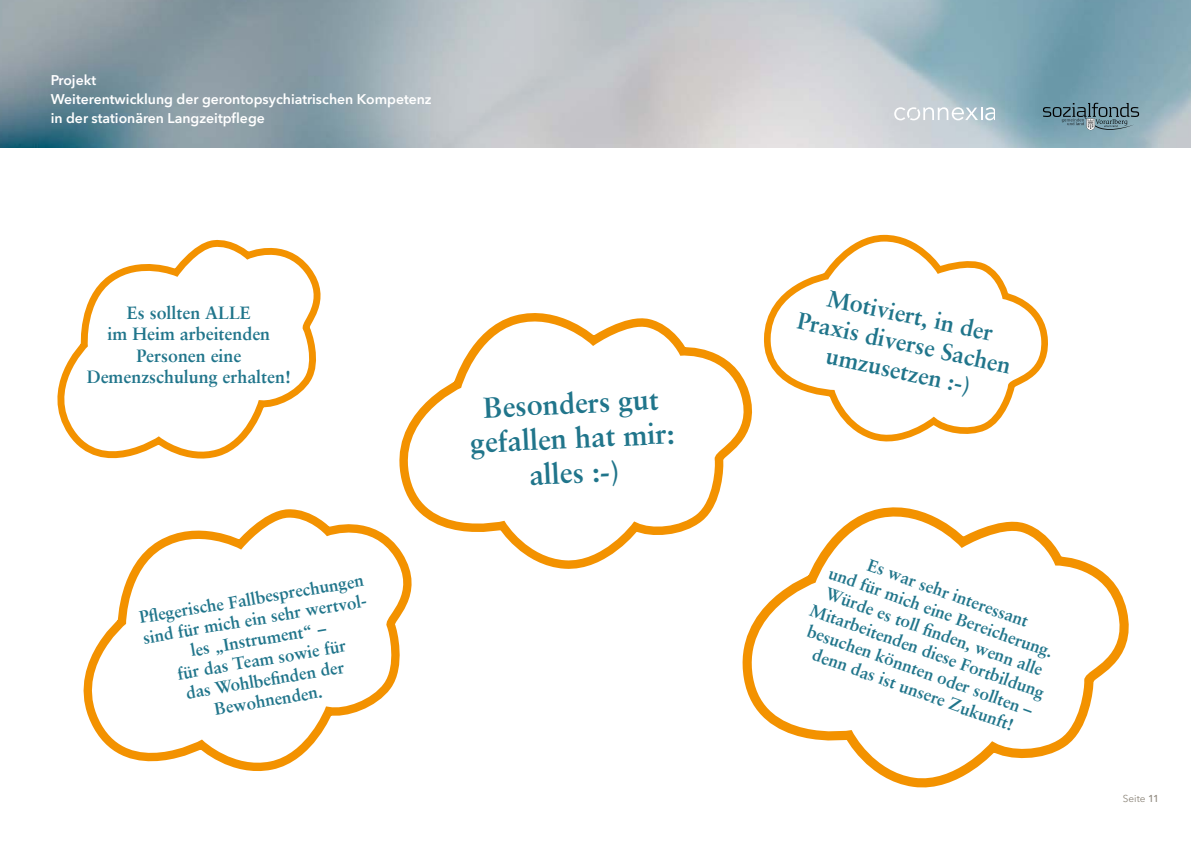
<style>
.page{position:relative;width:1191px;height:842px;background:#fff}
.page>*{position:absolute;margin:0;border:0;box-sizing:border-box;transform-origin:0 0}
.t1{font:700 29px/34.8px "Sabon LT";color:#20758b;text-align:center}
.t2{font:700 23.6px/28.3px "Sabon LT";color:#20758b;text-align:center}
.t3{font:700 17.8px/21.4px "Sabon LT";color:#20758b;text-align:center}
.t4{font:700 17.1px/20.5px "Sabon LT";color:#20758b;text-align:center}
.t5{font:600 14px/19px "Avenir Next LT Pro";color:#fff}
.t6{font:10px "Avenir Next LT Pro";color:#8d867b}
.s1{font-weight:500}
</style>
<div class="page">
<img style="left:0;top:0;width:1191px;height:147px">
<svg style="left:894px;top:107px;width:100px;height:13px"></svg>
<svg style="left:1043px;top:103px;width:96px;height:27px;background:#698894"></svg>
<svg style="left:57px;top:239px;width:264px;height:220px"></svg>
<svg style="left:769px;top:234px;width:279px;height:208px"></svg>
<svg style="left:399px;top:313px;width:370px;height:256px"></svg>
<svg style="left:83px;top:504px;width:352px;height:267px"></svg>
<svg style="left:726px;top:493px;width:403px;height:295px"></svg>
<p class="t5" style="left:51px;top:71px;width:382px">Projekt<br>Weiterentwicklung der gerontopsychiatrischen Kompetenz in der stationären Langzeitpflege</p>
<p class="t3" style="left:87px;top:301px;width:206px">Es sollten ALLE<br>im Heim arbeitenden<br>Personen eine<br>Demenzschulung erhalten!</p>
<p class="t4" style="left:138px;top:606px;width:229px;rotate:-9deg">Pfl egerische Fallbesprechungen sind für mich ein sehr wertvol&shy;les „Instrument“ –<br>für das Team sowie für<br>das Wohlbefi nden der<br>Bewohnenden.</p>
<h1 class="t1" style="left:467px;top:391px;width:206px;rotate:-3deg">Besonders gut gefallen hat mir: alles :-)</h1>
<h2 class="t2" style="left:806px;top:278px;width:219px;rotate:12deg">Motiviert, in der<br>Praxis diverse Sachen umzusetzen :-)</h2>
<p class="t4" style="left:835px;top:541px;width:249px;rotate:20deg">Es war sehr interessant<br>und für mich eine Bereicherung.<br>Würde es toll fi nden, wenn alle<br>Mitarbeitenden diese Fortbildung besuchen könnten oder sollten – denn das ist unsere Zukunft!</p>
<p class="t6" style="left:1122px;top:792px;width:38px">Seite <span class="s1">11</span></p>
</div>
